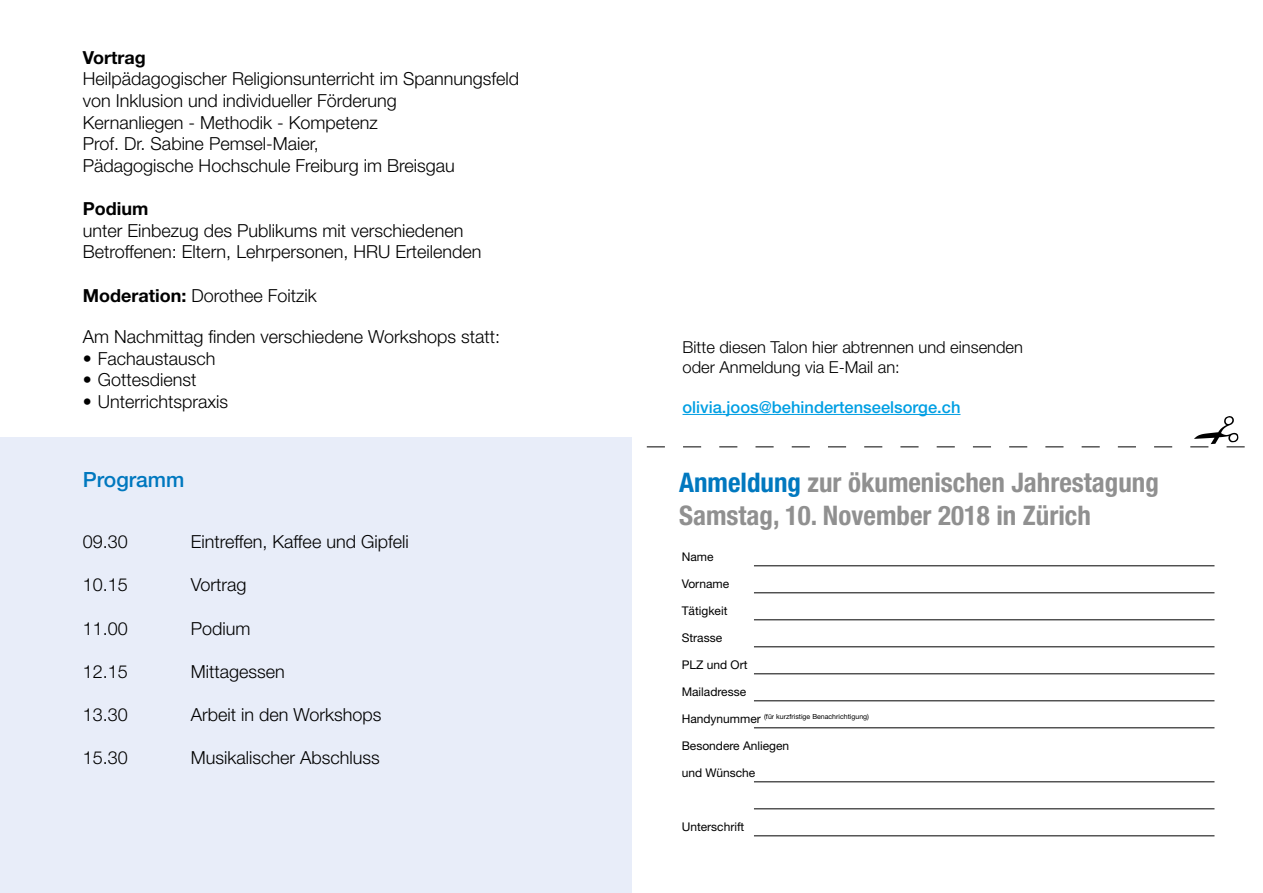
<style>
.page{position:relative;width:1263px;height:893px;background:#fff}
.page>*{position:absolute;margin:0;border:0;box-sizing:border-box;transform-origin:0 0}
.t1{font:700 condensed 27px/32.4px "Helvetica Neue LT Pro";color:#909090}
.t2{font:500 21px "Helvetica Neue LT Pro";color:#0078bf}
.t3{font:300 18px/21.6px "Helvetica Neue LT Pro";color:#000}
.t4{font:700 18px "Helvetica Neue LT Pro";color:#000}
.t5{font:300 16.5px/19.8px "Helvetica Neue LT Pro";color:#000}
.t6{font:500 16.5px "Helvetica Neue LT Pro";color:#009fe3}
.t7{font:12px "Helvetica Neue LT Pro";color:#000}
.t8{font:7.05px "Helvetica Neue LT Pro";color:#000}
.s1{font-weight:700}
.s2{color:#0078bf}
.s3{font-size:12px}
</style>
<div class="page">
<div style="left:0;top:438px;width:631px;height:455px;background:#e8edf9"></div>
<hr style="left:754px;top:566px;width:460px;height:1px;background:#000">
<hr style="left:754px;top:593px;width:460px;height:1px;background:#000">
<hr style="left:754px;top:620px;width:460px;height:1px;background:#000">
<hr style="left:754px;top:647px;width:460px;height:1px;background:#000">
<hr style="left:754px;top:674px;width:460px;height:1px;background:#000">
<hr style="left:754px;top:701px;width:460px;height:1px;background:#000">
<hr style="left:754px;top:728px;width:460px;height:1px;background:#000">
<hr style="left:754px;top:782px;width:460px;height:1px;background:#000">
<hr style="left:754px;top:809px;width:460px;height:1px;background:#000">
<hr style="left:754px;top:836px;width:460px;height:1px;background:#000">
<svg style="left:647px;top:416px;width:598px;height:31px"></svg>
<hr style="left:682px;top:414px;width:278px;height:1px;background:#009fe3">
<p class="t4" style="left:83px;top:46px;width:65px">Vortrag</p>
<p class="t3" style="left:83px;top:68px;width:438px">Heilpädagogischer Religionsunterricht im Spannungsfeld von Inklusion und individueller Förderung<br>Kernanliegen - Methodik - Kompetenz<br>Prof. Dr. Sabine Pemsel-Maier,<br>Pädagogische Hochschule Freiburg im Breisgau</p>
<p class="t4" style="left:83px;top:197px;width:67px">Podium</p>
<p class="t3" style="left:83px;top:219px;width:400px">unter Einbezug des Publikums mit verschiedenen<br>Betroffenen: Eltern, Lehrpersonen, HRU Erteilenden</p>
<p class="t3" style="left:83px;top:284px;width:236px"><span class="s1">Moderation:</span> Dorothee Foitzik</p>
<p class="t3" style="left:83px;top:325px;width:419px">Am Nachmittag finden verschiedene Workshops statt:</p>
<p class="t3" style="left:83px;top:347px;width:134px">• Fachaustausch</p>
<p class="t3" style="left:83px;top:368px;width:115px">• Gottesdienst</p>
<p class="t3" style="left:83px;top:390px;width:147px">• Unterrichtspraxis</p>
<p class="t2" style="left:83px;top:467px;width:103px">Programm</p>
<p class="t3" style="left:83px;top:531px;width:47px">09.30</p>
<p class="t3" style="left:191px;top:531px;width:219px">Eintreffen, Kaffee und Gipfeli</p>
<p class="t3" style="left:83px;top:574px;width:47px">10.15</p>
<p class="t3" style="left:191px;top:574px;width:57px">Vortrag</p>
<p class="t3" style="left:83px;top:617px;width:47px">11.00</p>
<p class="t3" style="left:191px;top:617px;width:61px">Podium</p>
<p class="t3" style="left:83px;top:660px;width:47px">12.15</p>
<p class="t3" style="left:191px;top:660px;width:95px">Mittagessen</p>
<p class="t3" style="left:83px;top:703px;width:47px">13.30</p>
<p class="t3" style="left:191px;top:703px;width:192px">Arbeit in den Workshops</p>
<p class="t3" style="left:83px;top:747px;width:47px">15.30</p>
<p class="t3" style="left:191px;top:747px;width:190px">Musikalischer Abschluss</p>
<p class="t5" style="left:682px;top:337px;width:342px">Bitte diesen Talon hier abtrennen und einsenden oder Anmeldung via E-Mail an:</p>
<p class="t6" style="left:682px;top:397px;width:279px">olivia.joos@behindertenseelsorge.ch</p>
<h1 class="t1" style="left:679px;top:466px;width:481px"><span class="s2">Anmeldung</span> zur ökumenischen Jahrestagung<br>Samstag, 10. November 2018 in Zürich</h1>
<p class="t7" style="left:682px;top:550px;width:33px">Name</p>
<p class="t7" style="left:682px;top:577px;width:49px">Vorname</p>
<p class="t7" style="left:682px;top:604px;width:47px">Tätigkeit</p>
<p class="t7" style="left:682px;top:631px;width:42px">Strasse</p>
<p class="t7" style="left:682px;top:658px;width:67px">PLZ und Ort</p>
<p class="t7" style="left:682px;top:685px;width:66px">Mailadresse</p>
<p class="t8" style="left:682px;top:712px;width:189px"><span class="s3">Handynummer</span> (für kurzfristige Benachrichtigung)</p>
<p class="t7" style="left:682px;top:739px;width:109px">Besondere Anliegen</p>
<p class="t7" style="left:682px;top:766px;width:75px">und Wünsche</p>
<p class="t7" style="left:682px;top:820px;width:64px">Unterschrift</p>
</div>
